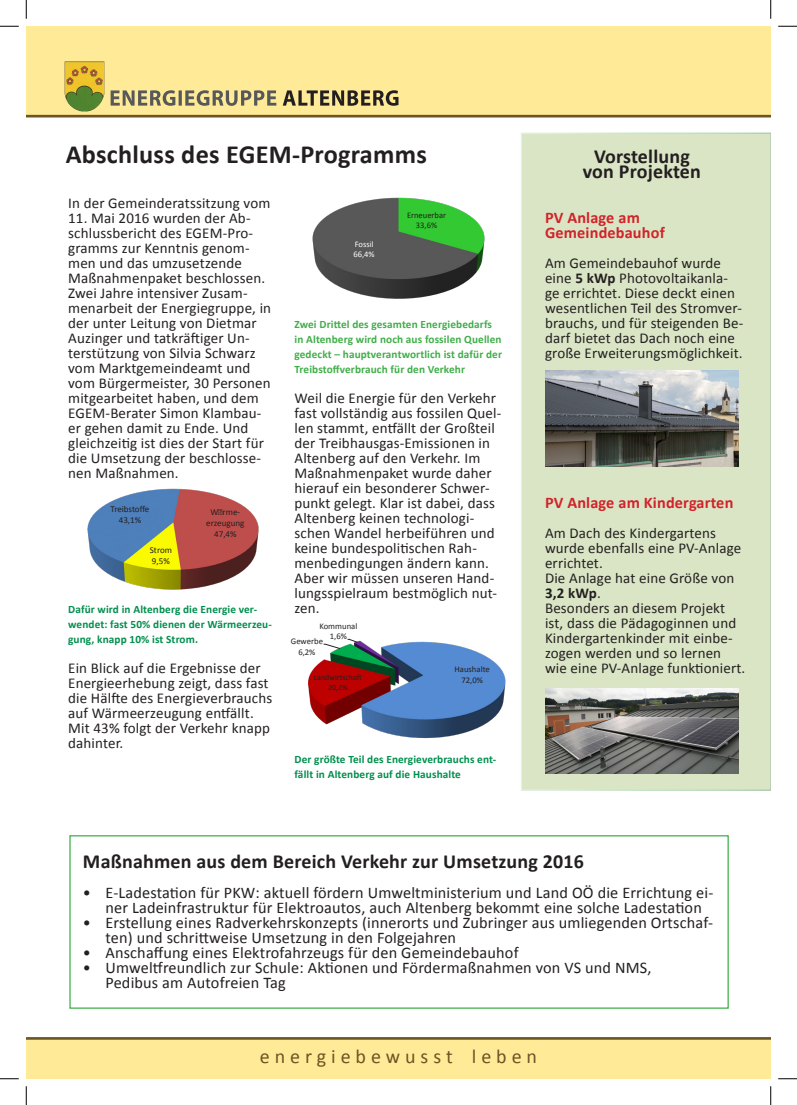
<style>
.page{position:relative;width:797px;height:1105px;background:#fff}
.page>*{position:absolute;margin:0;border:0;box-sizing:border-box;transform-origin:0 0}
.t1{font:700 26.25px "Calibri";letter-spacing:.01em;color:#231f20}
.t2{font:700 20px "Calibri";letter-spacing:.01em;color:#231f20}
.t3{font:20px "Calibri";color:#6d5425}
.t4{font:16.25px/15px "Calibri";letter-spacing:.01em;color:#231f20}
.t5{font:700 16.25px "Calibri";letter-spacing:.01em;color:#d1232a}
.t6{font:15px/15px "Calibri";letter-spacing:.01em;color:#231f20}
.t7{font:700 11.25px/15px "Calibri";letter-spacing:.01em;color:#008f4d}
.t8{font:700 11.25px/15px "Calibri";letter-spacing:.01em;color:#40ae49}
.t9{font:9px/11px "Calibri";color:#231f20;text-align:center}
.t10{font:8.62px/10.6px "Calibri";color:#231f20;text-align:center}
.t11{font:8.5px/10.4px "Calibri";color:#231f20;text-align:center}
.t12{font:8.5px/10.4px "Calibri";color:#fff}
.t13{font:8px "Calibri";color:#231f20}
.t14{font:7.88px "Calibri";color:#231f20}
.s1{font-weight:700}
</style>
<div class="page">
<div style="left:521px;top:133px;width:249px;height:658px;background:#dae5c5"></div>
<div style="left:26px;top:26px;width:744px;height:90px;background:#ffeb97"></div>
<div style="left:26px;top:1038px;width:744px;height:41px;background:#ffeb97"></div>
<hr style="left:26px;top:115px;width:744px;height:2px;background:#6d5425">
<hr style="left:26px;top:1037px;width:744px;height:3px;background:#6d5425">
<svg style="left:283px;top:90px;width:115px;height:16px"></svg>
<svg style="left:111px;top:90px;width:165px;height:16px"></svg>
<img style="left:65px;top:62px;width:8px;height:46px">
<svg style="left:308px;top:638px;width:198px;height:101px"></svg>
<img style="left:87px;top:488px;width:172px;height:102px">
<img style="left:312px;top:197px;width:173px;height:102px">
<div style="left:69px;top:835px;width:659px;height:174px;border:1px solid #40ae49"></div>
<img style="left:545px;top:371px;width:194px;height:96px">
<img style="left:545px;top:688px;width:194px;height:86px">
<svg style="left:0;top:25px;width:19px;height:2px"></svg>
<svg style="left:778px;top:25px;width:19px;height:2px"></svg>
<svg style="left:0;top:1078px;width:19px;height:1px"></svg>
<svg style="left:778px;top:1078px;width:19px;height:1px"></svg>
<svg style="left:25px;top:0;width:2px;height:19px"></svg>
<svg style="left:25px;top:1086px;width:2px;height:19px"></svg>
<svg style="left:770px;top:0;width:1px;height:19px"></svg>
<svg style="left:770px;top:1086px;width:1px;height:19px"></svg>
<p class="t1" style="left:66px;top:137px;width:362px">Abschluss des EGEM-Programms</p>
<p class="t6" style="left:68px;top:195px;width:204px">In der Gemeinderatssitzung vom</p>
<p class="t6" style="left:68px;top:210px;width:204px">11. Mai 2016 wurden der Ab&shy;schlussbericht des EGEM-Pro&shy;gramms zur Kenntnis genom&shy;men und das umzusetzende<br>Maßnahmenpaket beschlossen.<br>Zwei Jahre intensiver Zusam&shy;menarbeit der Energiegruppe, in der unter Leitung von Dietmar<br>Auzinger und tatkräftiger Un&shy;terstützung von Silvia Schwarz vom Marktgemeindeamt und vom Bürgermeister, 30 Personen mitgearbeitet haben, und dem<br>EGEM-Berater Simon Klambau&shy;er gehen damit zu Ende. Und gleichzeitig ist dies der Start für die Umsetzung der beschlosse&shy;nen Maßnahmen.</p>
<p class="t11" style="left:407px;top:210px;width:41px">Erneuerbar<br>33,6%</p>
<p class="t12" style="left:353px;top:239px;width:23px">Fossil<br>66,4%</p>
<p class="t8" style="left:294px;top:316px;width:209px">Zwei Drittel des gesamten Energiebedarfs in Altenberg wird noch aus fossilen Quellen gedeckt – hauptverantwortlich ist dafür der Treibstoffverbrauch für den Verkehr</p>
<p class="t6" style="left:294px;top:390px;width:208px">Weil die Energie für den Verkehr fast vollständig aus fossilen Quel&shy;len stammt, entfällt der Großteil der Treibhausgas-Emissionen in<br>Altenberg auf den Verkehr. Im<br>Maßnahmenpaket wurde daher hierauf ein besonderer Schwer&shy;punkt gelegt. Klar ist dabei, dass<br>Altenberg keinen technologi&shy;schen Wandel herbeiführen und keine bundespolitischen Rah&shy;menbedingungen ändern kann.<br>Aber wir müssen unseren Hand&shy;lungsspielraum bestmöglich nut&shy;zen.</p>
<p class="t9" style="left:110px;top:503px;width:40px">Treibstoffe<br>43,1%</p>
<p class="t9" style="left:206px;top:507px;width:40px">W‰rme&shy;erzeugung<br>47,4%</p>
<p class="t9" style="left:150px;top:545px;width:24px;text-align:left">Strom<br>9,5%</p>
<p class="t7" style="left:68px;top:601px;width:205px">Dafür wird in Altenberg die Energie ver&shy;wendet: fast 50% dienen der Wärmeerzeu&shy;gung, knapp 10% ist Strom.</p>
<p class="t6" style="left:68px;top:660px;width:205px">Ein Blick auf die Ergebnisse der<br>Energieerhebung zeigt, dass fast die Hälfte des Energieverbrauchs auf Wärmeerzeugung entfällt.<br>Mit 43% folgt der Verkehr knapp dahinter.</p>
<p class="t10" style="left:319px;top:621px;width:39px">Kommunal<br>1,6%</p>
<p class="t10" style="left:291px;top:636px;width:34px">Gewerbe<br>6,2%</p>
<p class="t10" style="left:454px;top:664px;width:37px">Haushalte</p>
<p class="t13" style="left:314px;top:672px;width:49px">Landwirtschaft</p>
<p class="t10" style="left:461px;top:675px;width:23px">72,0%</p>
<p class="t14" style="left:328px;top:682px;width:21px">20,2%</p>
<p class="t7" style="left:294px;top:751px;width:203px">Der größte Teil des Energieverbrauchs ent&shy;fällt in Altenberg auf die Haushalte</p>
<p class="t2" style="left:594px;top:143px;width:97px">Vorstellung</p>
<p class="t2" style="left:583px;top:158px;width:120px">von Projekten</p>
<p class="t5" style="left:545px;top:207px;width:96px">PV Anlage am</p>
<p class="t5" style="left:545px;top:222px;width:121px">Gemeindebauhof</p>
<p class="t6" style="left:545px;top:255px;width:200px">Am Gemeindebauhof wurde eine <span class="s1">5 kWp</span> Photovoltaikanla&shy;ge errichtet. Diese deckt einen wesentlichen Teil des Stromver&shy;brauchs, und für steigenden Be&shy;darf bietet das Dach noch eine große Erweiterungsmöglichkeit.</p>
<p class="t5" style="left:545px;top:492px;width:190px">PV Anlage am Kindergarten</p>
<p class="t6" style="left:545px;top:525px;width:198px">Am Dach des Kindergartens wurde ebenfalls eine PV-Anlage errichtet.</p>
<p class="t6" style="left:545px;top:570px;width:191px">Die Anlage hat eine Größe von<br><span class="s1">3,2 kWp</span>.</p>
<p class="t6" style="left:545px;top:600px;width:202px">Besonders an diesem Projekt ist, dass die Pädagoginnen und<br>Kindergartenkinder mit einbe&shy;zogen werden und so lernen wie eine PV-Anlage funktioniert.</p>
<p class="t2" style="left:83px;top:848px;width:502px">Maßnahmen aus dem Bereich Verkehr zur Umsetzung 2016</p>
<p class="t4" style="left:105px;top:885px;width:609px;text-indent:-22px">• E-Ladestation für PKW: aktuell fördern Umweltministerium und Land OÖ die Errichtung ei&shy;ner Ladeinfrastruktur für Elektroautos, auch Altenberg bekommt eine solche Ladestation</p>
<p class="t4" style="left:105px;top:915px;width:609px;text-indent:-22px">• Erstellung eines Radverkehrskonzepts (innerorts und Zubringer aus umliegenden Ortschaf&shy;ten) und schrittweise Umsetzung in den Folgejahren</p>
<p class="t4" style="left:83px;top:945px;width:437px">• Anschaffung eines Elektrofahrzeugs für den Gemeindebauhof</p>
<p class="t4" style="left:105px;top:960px;width:547px;text-indent:-22px">• Umweltfreundlich zur Schule: Aktionen und Fördermaßnahmen von VS und NMS,<br>Pedibus am Autofreien Tag</p>
<p class="t3" style="left:260px;top:1043px;width:279px">e n e r g i e b e w u s s t l e b e n</p>
</div>
